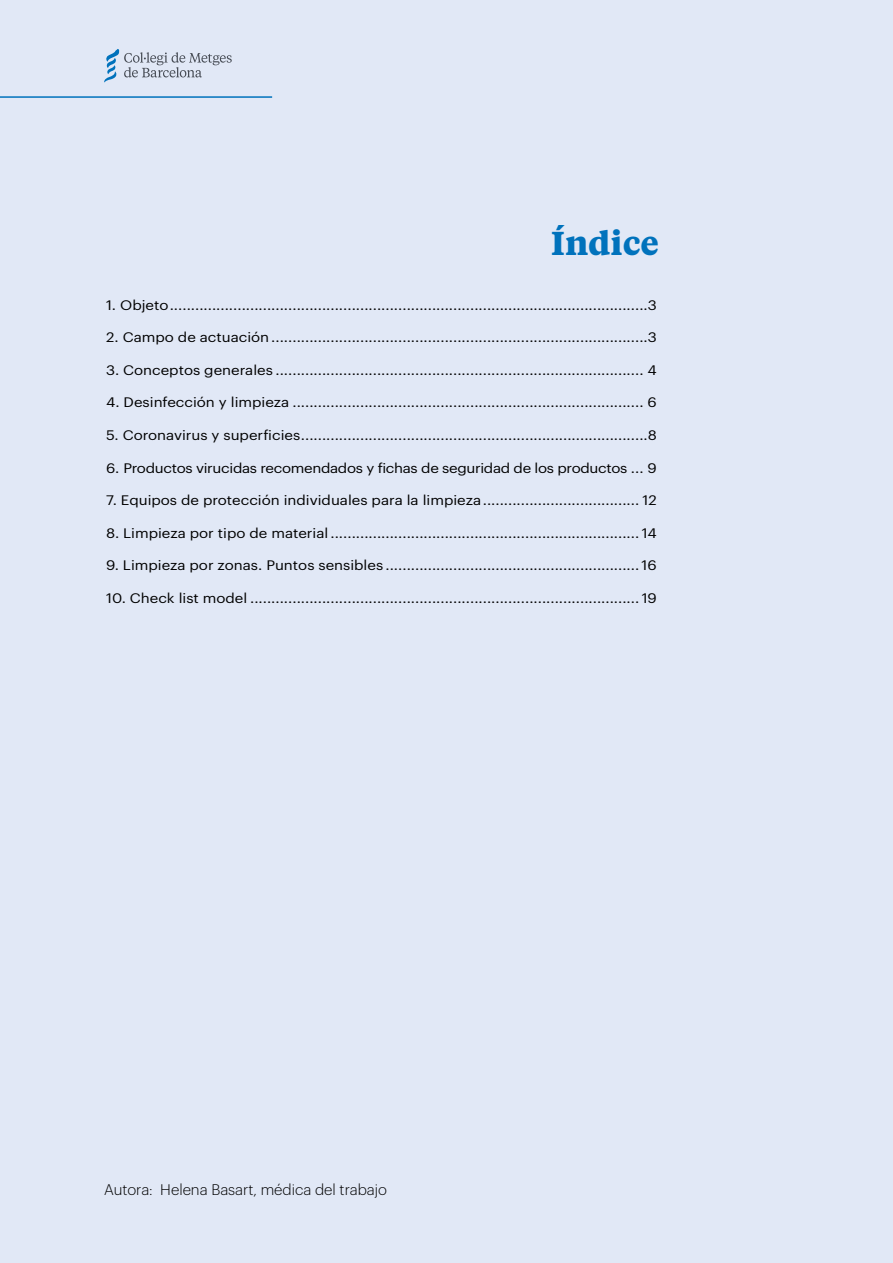
<style>
.page{position:relative;width:893px;height:1263px;background:#e1e8f6}
.page>*{position:absolute;margin:0;border:0;box-sizing:border-box;transform-origin:0 0}
.t1{font:700 33px "Tiempos Text";color:#0072bc}
.t2{font:300 15px "Graphik";color:#000}
.t3{font:13.5px "Graphik";color:#000;scale:1.11 1}
.t4{font:13.5px "Graphik";letter-spacing:-.02em;color:#000;scale:1.11 1}
</style>
<div class="page">
<svg style="left:104px;top:49px;width:128px;height:34px"></svg>
<hr style="left:0;top:96px;width:272px;height:2px;background:#0072bc">
<h1 class="t1" style="left:551px;top:220px;width:109px">Índice</h1>
<p class="t3" style="left:106px;top:295px;width:497px">1. Objeto.................................................................................................................3</p>
<p class="t3" style="left:106px;top:327px;width:497px">2. Campo de actuación.........................................................................................3</p>
<p class="t3" style="left:106px;top:360px;width:497px">3. Conceptos generales ....................................................................................... 4</p>
<p class="t3" style="left:106px;top:392px;width:497px">4. Desinfección y limpieza ................................................................................... 6</p>
<p class="t3" style="left:106px;top:425px;width:497px">5. Coronavirus y superficies..................................................................................8</p>
<p class="t4" style="left:106px;top:457px;width:497px">6. Productos virucidas recomendados y fichas de seguridad de los productos ... 9</p>
<p class="t3" style="left:106px;top:490px;width:497px">7. Equipos de protección individuales para la limpieza..................................... 12</p>
<p class="t3" style="left:106px;top:522px;width:497px">8. Limpieza por tipo de material......................................................................... 14</p>
<p class="t3" style="left:106px;top:555px;width:497px">9. Limpieza por zonas. Puntos sensibles ............................................................16</p>
<p class="t3" style="left:106px;top:587px;width:497px">10. Check list model ............................................................................................ 19</p>
<p class="t2" style="left:104px;top:1178px;width:284px">Autora: Helena Basart, médica del trabajo</p>
</div>
